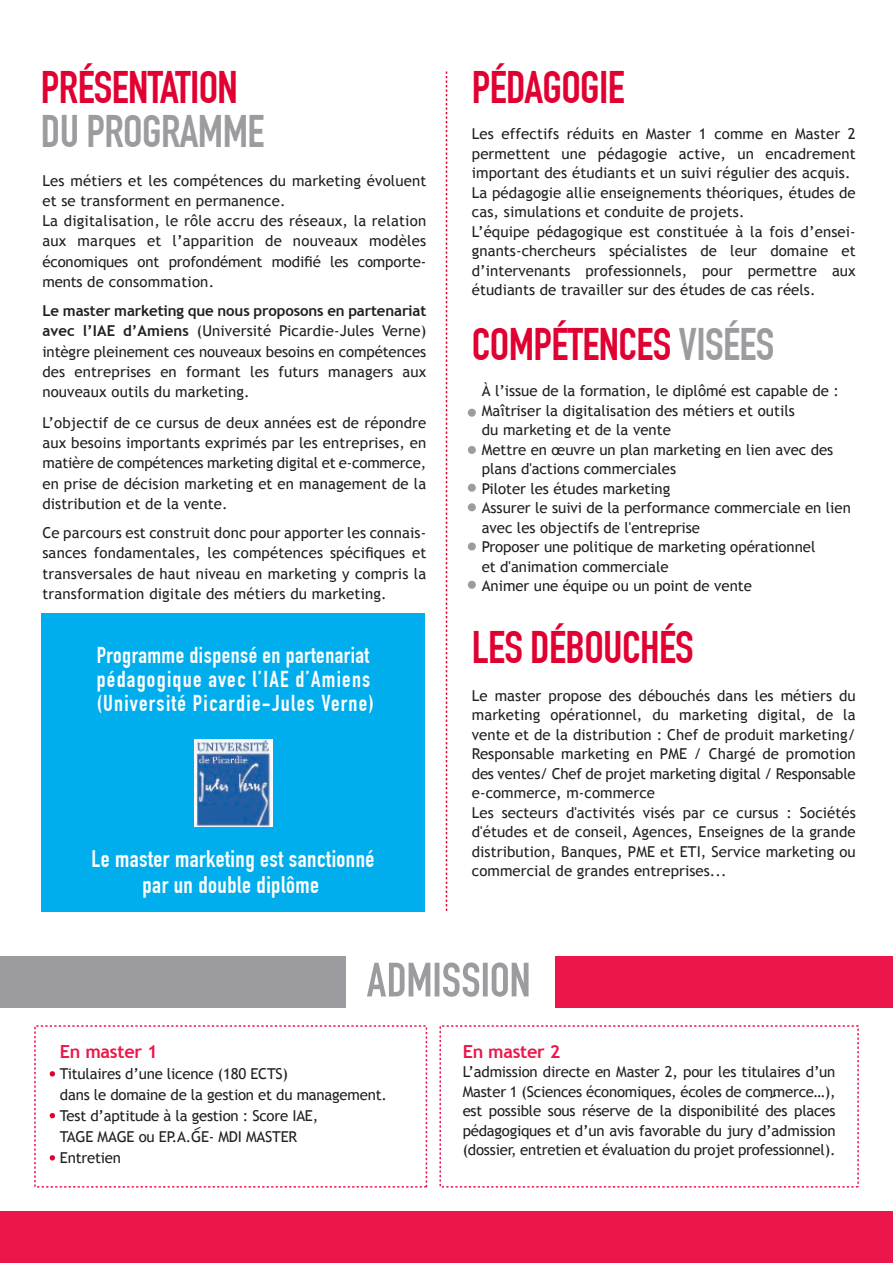
<style>
.page{position:relative;width:893px;height:1263px;background:#fff}
.page>*{position:absolute;margin:0;border:0;box-sizing:border-box;transform-origin:0 0}
.t1{font:700 44.7px "DIN Condensed";letter-spacing:-.015em;color:#e00031}
.t2{font:700 44.7px "DIN Condensed";letter-spacing:-.015em;color:#9c9ca0}
.t3{font:700 23.4px/25.8px "DIN Condensed";letter-spacing:.02em;color:#fdfdfd;text-align:center}
.t4{font:700 22.5px/24px "DIN Condensed";letter-spacing:.055em;color:#fdfdfd}
.t5{font:700 22.5px "DIN Condensed";letter-spacing:.02em;color:#fdfdfd}
.t6{font:700 18px "Trebuchet MS";letter-spacing:-.015em;color:#ed164b}
.t7{font:15px/19.5px "Trebuchet MS";letter-spacing:.005em;color:#231f20}
.t8{font:15px/21px "Trebuchet MS";letter-spacing:-.015em;color:#231f20}
.s1{font-weight:700}
.s2{color:#9c9ca0}
</style>
<div class="page">
<div style="left:41px;top:613px;width:384px;height:298px;background:#00aded"></div>
<svg style="left:367px;top:962px;width:161px;height:35px"></svg>
<svg style="left:50px;top:1071px;width:5px;height:5px"></svg>
<svg style="left:50px;top:1113px;width:5px;height:5px"></svg>
<svg style="left:50px;top:1155px;width:5px;height:5px"></svg>
<div style="left:0;top:956px;width:346px;height:51px;background:#9c9ca0"></div>
<div style="left:555px;top:956px;width:337px;height:51px;background:#ed164b"></div>
<div style="left:0;top:1211px;width:892px;height:52px;background:#ed164b"></div>
<svg style="left:194px;top:1126px;width:7px;height:5px"></svg>
<svg style="left:770px;top:1094px;width:7px;height:5px"></svg>
<img style="left:194px;top:739px;width:78px;height:87px">
<svg style="left:446px;top:72px;width:1px;height:839px"></svg>
<div style="left:468px;top:409px;width:8px;height:8px;background:#9c9ca0;border-radius:50%"></div>
<div style="left:468px;top:446px;width:8px;height:8px;background:#9c9ca0;border-radius:50%"></div>
<div style="left:468px;top:484px;width:8px;height:8px;background:#9c9ca0;border-radius:50%"></div>
<div style="left:468px;top:503px;width:8px;height:8px;background:#9c9ca0;border-radius:50%"></div>
<div style="left:468px;top:542px;width:8px;height:8px;background:#9c9ca0;border-radius:50%"></div>
<div style="left:468px;top:581px;width:8px;height:8px;background:#9c9ca0;border-radius:50%"></div>
<h1 class="t1" style="left:41px;top:61px;width:199px">PRÉSENTATION</h1>
<h1 class="t2" style="left:41px;top:105px;width:225px">DU PROGRAMME</h1>
<p class="t7" style="left:42px;top:170px;width:385px;line-height:20.2px">Les métiers et les compétences du marketing évoluent et se transforment en permanence.<br>La digitalisation, le rôle accru des réseaux, la relation aux marques et l’apparition de nouveaux modèles économiques ont profondément modifié les comporte&shy;ments de consommation.</p>
<p class="t7" style="left:42px;top:301px;width:385px;line-height:20.2px;text-align:justify"><span class="s1">Le master marketing que nous proposons en partenariat avec l’IAE d’Amiens</span> (Université Picardie-Jules Verne) intègre pleinement ces nouveaux besoins en compétences des entreprises en formant les futurs managers aux nouveaux outils du marketing.</p>
<p class="t7" style="left:42px;top:412px;width:385px;line-height:20.2px;text-align:justify">L’objectif de ce cursus de deux années est de répondre aux besoins importants exprimés par les entreprises, en matière de compétences marketing digital et e-commerce, en prise de décision marketing et en management de la distribution et de la vente.</p>
<p class="t7" style="left:42px;top:523px;width:385px;line-height:20.2px;text-align:justify">Ce parcours est construit donc pour apporter les connais&shy;sances fondamentales, les compétences spécifiques et transversales de haut niveau en marketing y compris la transformation digitale des métiers du marketing.</p>
<h3 class="t5" style="left:97px;top:642px;width:274px">Programme dispensé en partenariat</h3>
<h3 class="t4" style="left:97px;top:667px;width:279px">pédagogique avec l’IAE d’Amiens (Université Picardie-Jules Verne)</h3>
<h2 class="t3" style="left:91px;top:846px;width:285px">Le master marketing est sanctionné par un double diplôme</h2>
<h1 class="t1" style="left:472px;top:61px;width:154px">PÉDAGOGIE</h1>
<p class="t7" style="left:472px;top:124px;width:385px">Les effectifs réduits en Master 1 comme en Master 2 permettent une pédagogie active, un encadrement important des étudiants et un suivi régulier des acquis.<br>La pédagogie allie enseignements théoriques, études de cas, simulations et conduite de projets.<br>L’équipe pédagogique est constituée à la fois d’ensei&shy;gnants-chercheurs spécialistes de leur domaine et d’intervenants professionnels, pour permettre aux étudiants de travailler sur des études de cas réels.</p>
<h1 class="t1" style="left:472px;top:318px;width:304px">COMPÉTENCES <span class="s2">VISÉES</span></h1>
<p class="t7" style="left:482px;top:381px;width:371px">À l’issue de la formation, le diplômé est capable de :<br>Maîtriser la digitalisation des métiers et outils<br>du marketing et de la vente<br>Mettre en œuvre un plan marketing en lien avec des plans d'actions commerciales<br>Piloter les études marketing<br>Assurer le suivi de la performance commerciale en lien avec les objectifs de l'entreprise<br>Proposer une politique de marketing opérationnel<br>et d'animation commerciale<br>Animer une équipe ou un point de vente</p>
<h1 class="t1" style="left:472px;top:621px;width:224px">LES DÉBOUCHÉS</h1>
<p class="t7" style="left:472px;top:686px;width:385px">Le master propose des débouchés dans les métiers du marketing opérationnel, du marketing digital, de la vente et de la distribution : Chef de produit marketing/ Responsable marketing en PME / Chargé de promotion des ventes/ Chef de projet marketing digital / Responsable e-commerce, m-commerce<br>Les secteurs d'activités visés par ce cursus : Sociétés d'études et de conseil, Agences, Enseignes de la grande distribution, Banques, PME et ETI, Service marketing ou commercial de grandes entreprises...</p>
<p class="t6" style="left:60px;top:1040px;width:99px">En master 1</p>
<p class="t8" style="left:60px;top:1063px;width:329px">Titulaires d’une licence (180 ECTS)<br>dans le domaine de la gestion et du management.<br>Test d’aptitude à la gestion : Score IAE,<br>TAGE MAGE ou EP.A.GE- MDI MASTER<br>Entretien</p>
<p class="t6" style="left:463px;top:1040px;width:99px">En master 2</p>
<p class="t7" style="left:463px;top:1062px;width:374px;text-align:justify">L’admission directe en Master 2, pour les titulaires d’un Master 1 (Sciences économiques, écoles de commerce…), est possible sous réserve de la disponibilité des places pédagogiques et d’un avis favorable du jury d’admission (dossier, entretien et évaluation du projet professionnel).</p>
</div>
